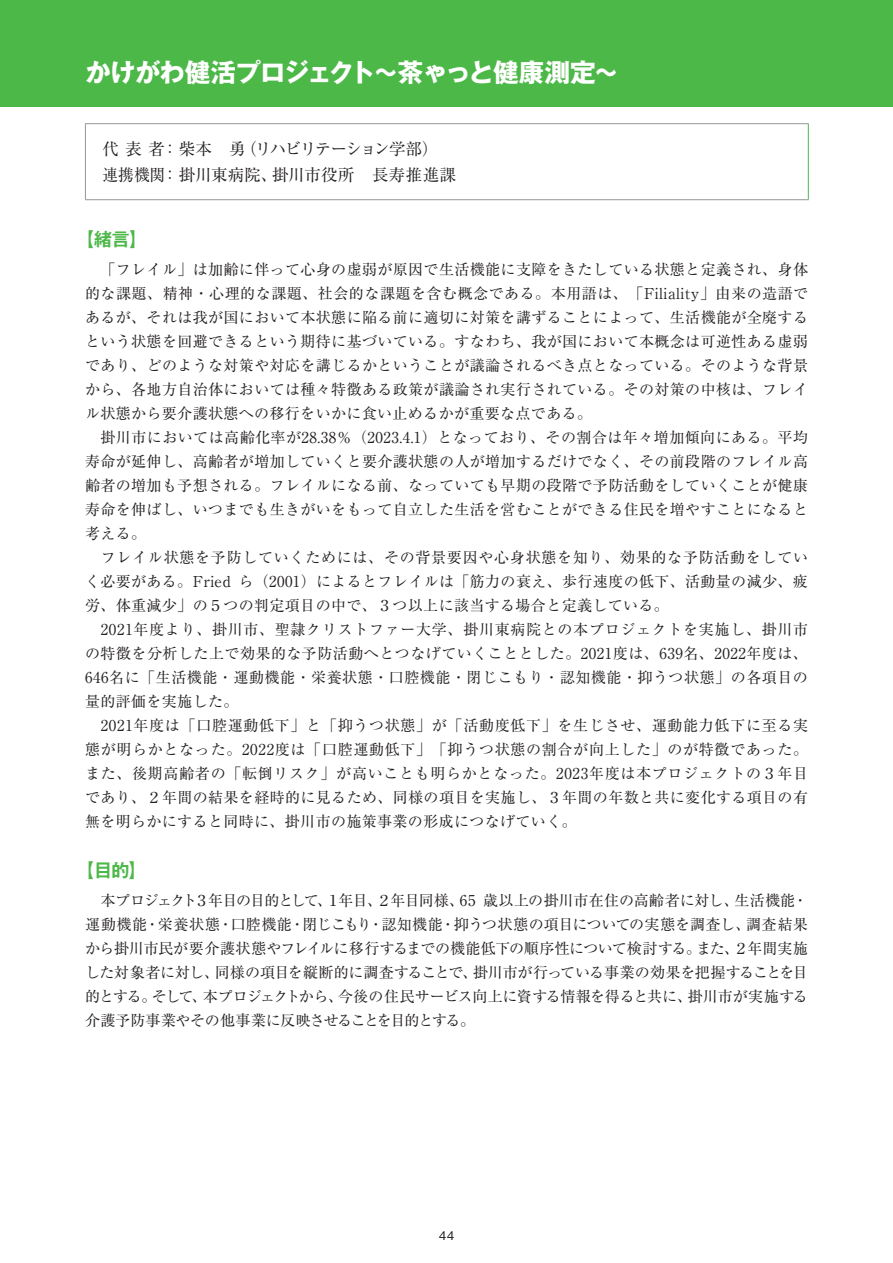
<style>
.page{position:relative;width:893px;height:1263px;background:#fff}
.page>*{position:absolute;margin:0;border:0;box-sizing:border-box;transform-origin:0 0}
.t1{font:700 25.5px "Gothic MB101 Pro";letter-spacing:-.035em;color:#fff}
.t2{font:700 18px "Gothic MB101 Pro De";color:#4cb848}
.t3{font:16.5px/25.5px "Ryumin Pro";letter-spacing:-.015em;color:#231f20}
.t4{font:15px/24px "Ryumin Pro";letter-spacing:.025em;color:#231f20}
.t5{font:500 12px "Gothic BBB Pro";color:#231f20}
</style>
<div class="page">
<div style="left:0;top:0;width:893px;height:106px;background:#4cb848"></div>
<hr style="left:808px;top:124px;width:1px;height:75px;background:#4cb848">
<hr style="left:85px;top:123px;width:724px;height:1px;background:#939598">
<hr style="left:85px;top:124px;width:1px;height:75px;background:#939598">
<hr style="left:85px;top:199px;width:724px;height:1px;background:#939598">
<h1 class="t1" style="left:85px;top:51px;width:535px">かけがわ健活プロジェクト～茶ゃっと健康測定～</h1>
<p class="t3" style="left:102px;top:135px;width:355px">代 表 者：柴本　勇（リハビリテーション学部）連携機関：掛川東病院、掛川市役所　長寿推進課</p>
<p class="t2" style="left:76px;top:224px;width:72px">【緒言】</p>
<p class="t4" style="left:85px;top:256px;width:725px">　「フレイル」は加齢に伴って心身の虚弱が原因で生活機能に支障をきたしている状態と定義され、身体的な課題、精神・心理的な課題、社会的な課題を含む概念である。本用語は、「Filiality」由来の造語であるが、それは我が国において本状態に陥る前に適切に対策を講ずることによって、生活機能が全廃するという状態を回避できるという期待に基づいている。すなわち、我が国において本概念は可逆性ある虚弱であり、どのような対策や対応を講じるかということが議論されるべき点となっている。そのような背景から、各地方自治体においては種々特徴ある政策が議論され実行されている。その対策の中核は、フレイル状態から要介護状態への移行をいかに食い止めるかが重要な点である。<br>　掛川市においては高齢化率が28.38％（2023.4.1）となっており、その割合は年々増加傾向にある。平均寿命が延伸し、高齢者が増加していくと要介護状態の人が増加するだけでなく、その前段階のフレイル高齢者の増加も予想される。フレイルになる前、なっていても早期の段階で予防活動をしていくことが健康寿命を伸ばし、いつまでも生きがいをもって自立した生活を営むことができる住民を増やすことになると考える。<br>　フレイル状態を予防していくためには、その背景要因や心身状態を知り、効果的な予防活動をしていく必要がある。Fried ら（2001）によるとフレイルは「筋力の衰え、歩行速度の低下、活動量の減少、疲労、体重減少」の５つの判定項目の中で、３つ以上に該当する場合と定義している。<br>　2021年度より、掛川市、聖隷クリストファー大学、掛川東病院との本プロジェクトを実施し、掛川市の特徴を分析した上で効果的な予防活動へとつなげていくこととした。2021度は、639名、2022年度は、646名に「生活機能・運動機能・栄養状態・口腔機能・閉じこもり・認知機能・抑うつ状態」の各項目の量的評価を実施した。<br>　2021年度は「口腔運動低下」と「抑うつ状態」が「活動度低下」を生じさせ、運動能力低下に至る実態が明らかとなった。2022度は「口腔運動低下」「抑うつ状態の割合が向上した」のが特徴であった。また、後期高齢者の「転倒リスク」が高いことも明らかとなった。2023年度は本プロジェクトの３年目であり、２年間の結果を経時的に見るため、同様の項目を実施し、３年間の年数と共に変化する項目の有無を明らかにすると同時に、掛川市の施策事業の形成につなげていく。</p>
<p class="t2" style="left:76px;top:855px;width:72px">【目的】</p>
<p class="t4" style="left:85px;top:887px;width:724px;text-align:justify">　本プロジェクト３年目の目的として、１年目、２年目同様、65 歳以上の掛川市在住の高齢者に対し、生活機能・運動機能・栄養状態・口腔機能・閉じこもり・認知機能・抑うつ状態の項目についての実態を調査し、調査結果から掛川市民が要介護状態やフレイルに移行するまでの機能低下の順序性について検討する。また、２年間実施した対象者に対し、同様の項目を縦断的に調査することで、掛川市が行っている事業の効果を把握することを目的とする。そして、本プロジェクトから、今後の住民サービス向上に資する情報を得ると共に、掛川市が実施する介護予防事業やその他事業に反映させることを目的とする。</p>
<p class="t5" style="left:439px;top:1225px;width:17px">44</p>
</div>
